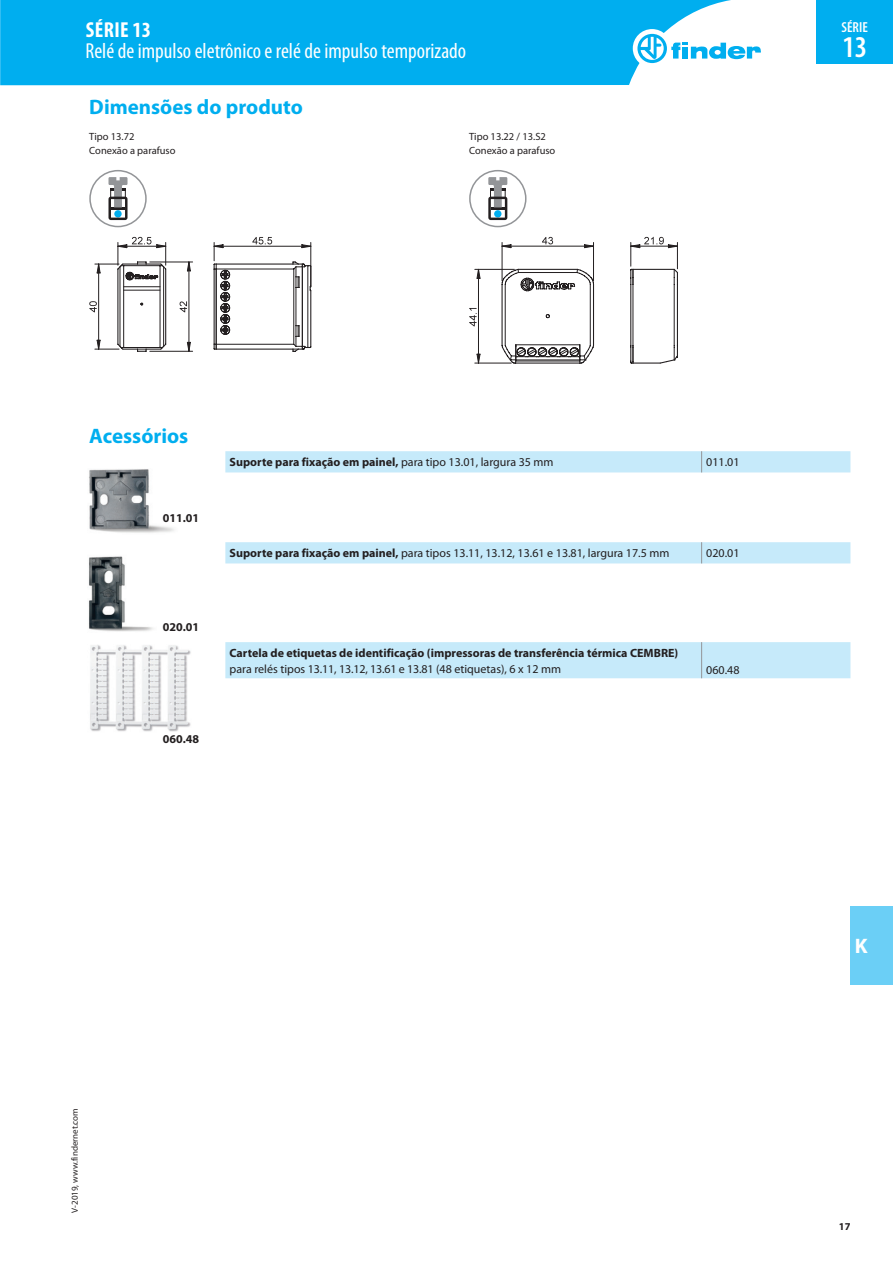
<style>
.page{position:relative;width:893px;height:1263px;background:#fff}
.page>*{position:absolute;margin:0;border:0;box-sizing:border-box;transform-origin:0 0}
.t1{font:600 condensed 30.3px "Myriad Pro";color:#fff}
.t2{font:condensed 21.75px "Myriad Pro";color:#fff}
.t3{font:700 condensed 21.75px "Myriad Pro";letter-spacing:.02em;color:#fff}
.t4{font:700 21px "Myriad Pro";color:#00aeef}
.t5{font:700 21px "Myriad Pro";color:#fff}
.t6{font:600 condensed 14.55px "Myriad Pro";color:#fff}
.t7{font:12px "Myriad Pro";color:#231f20}
.t8{font:700 12px "Myriad Pro";color:#231f20}
.t9{font:10.5px/14.2px "Myriad Pro";color:#231f20}
.t10{font:700 10.5px "Myriad Pro";color:#231f20}
.t11{font:9px "Myriad Pro";color:#231f20}
.s1{font-weight:400}
.s2{font-weight:700}
</style>
<div class="page">
<div style="left:850px;top:906px;width:43px;height:78px;background:#6bcff6"></div>
<div style="left:0;top:0;width:731px;height:85px;background:#00aeef"></div>
<div style="left:633px;top:29px;width:38px;height:39px;background:#fff;border-radius:50%"></div>
<svg style="left:637px;top:34px;width:124px;height:29px"></svg>
<div style="left:816px;top:0;width:77px;height:64px;background:#00aeef"></div>
<div style="left:89px;top:170px;width:58px;height:57px;border:2px solid #939598;border-radius:50%"></div>
<svg style="left:108px;top:177px;width:20px;height:43px"></svg>
<div style="left:469px;top:170px;width:57px;height:57px;border:2px solid #939598;border-radius:50%"></div>
<svg style="left:488px;top:177px;width:19px;height:43px"></svg>
<svg style="left:89px;top:237px;width:78px;height:115px"></svg>
<hr style="left:118px;top:246px;width:48px;height:1px;background:#231f20">
<hr style="left:150px;top:262px;width:43px;height:1px;background:#231f20">
<hr style="left:150px;top:351px;width:43px;height:1px;background:#231f20">
<svg style="left:180px;top:301px;width:7px;height:11px"></svg>
<svg style="left:187px;top:262px;width:4px;height:9px"></svg>
<svg style="left:187px;top:342px;width:4px;height:9px"></svg>
<hr style="left:189px;top:262px;width:1px;height:89px;background:#231f20">
<hr style="left:311px;top:242px;width:1px;height:45px;background:#231f20">
<svg style="left:214px;top:237px;width:97px;height:115px"></svg>
<hr style="left:214px;top:246px;width:97px;height:1px;background:#231f20">
<svg style="left:501px;top:268px;width:94px;height:96px"></svg>
<hr style="left:516px;top:344px;width:64px;height:1px;background:#231f20">
<svg style="left:630px;top:237px;width:48px;height:127px"></svg>
<hr style="left:631px;top:246px;width:46px;height:1px;background:#231f20">
<hr style="left:502px;top:242px;width:1px;height:39px;background:#231f20">
<hr style="left:593px;top:242px;width:1px;height:39px;background:#231f20">
<svg style="left:542px;top:237px;width:11px;height:7px"></svg>
<svg style="left:502px;top:244px;width:9px;height:4px"></svg>
<svg style="left:584px;top:244px;width:9px;height:4px"></svg>
<hr style="left:502px;top:246px;width:91px;height:1px;background:#231f20">
<hr style="left:475px;top:269px;width:39px;height:1px;background:#231f20">
<hr style="left:475px;top:363px;width:36px;height:1px;background:#231f20">
<svg style="left:469px;top:308px;width:8px;height:18px"></svg>
<svg style="left:477px;top:269px;width:3px;height:9px"></svg>
<svg style="left:477px;top:354px;width:3px;height:9px"></svg>
<hr style="left:478px;top:269px;width:1px;height:94px;background:#231f20">
<svg style="left:225px;top:451px;width:625px;height:227px"></svg>
<svg style="left:701px;top:451px;width:1px;height:21px"></svg>
<svg style="left:701px;top:542px;width:1px;height:21px"></svg>
<hr style="left:701px;top:642px;width:1px;height:36px;background:#939598">
<img style="left:89px;top:469px;width:85px;height:64px">
<img style="left:88px;top:556px;width:65px;height:76px">
<img style="left:90px;top:645px;width:101px;height:87px">
<h2 class="t3" style="left:86px;top:17px;width:67px">SÉRIE 13</h2>
<h2 class="t2" style="left:85px;top:38px;width:382px">Relé de impulso eletrônico e relé de impulso temporizado</h2>
<h3 class="t4" style="left:89px;top:93px;width:215px">Dimensões do produto</h3>
<p class="t9" style="left:89px;top:129px;width:88px">Tipo 13.72<br>Conexão a parafuso</p>
<p class="t9" style="left:469px;top:129px;width:88px">Tipo 13.22 / 13.S2<br>Conexão a parafuso</p>
<p class="t6" style="left:842px;top:19px;width:28px">SÉRIE</p>
<h1 class="t1" style="left:842px;top:30px;width:26px">13</h1>
<h3 class="t4" style="left:89px;top:422px;width:101px">Acessórios</h3>
<p class="t8" style="left:163px;top:510px;width:38px">011.01</p>
<p class="t8" style="left:163px;top:619px;width:38px">020.01</p>
<p class="t8" style="left:163px;top:731px;width:38px">060.48</p>
<p class="t8" style="left:230px;top:454px;width:325px">Suporte para fixação em painel, <span class="s1">para tipo 13.01, largura 35 mm</span></p>
<p class="t7" style="left:706px;top:455px;width:35px">011.01</p>
<p class="t7" style="left:230px;top:546px;width:441px"><span class="s2">Suporte para fixação em painel,</span> para tipos 13.11, 13.12, 13.61 e 13.81, largura 17.5 mm</p>
<p class="t7" style="left:706px;top:546px;width:35px">020.01</p>
<p class="t8" style="left:230px;top:645px;width:450px">Cartela de etiquetas de identificação (impressoras de transferência térmica CEMBRE)</p>
<p class="t7" style="left:230px;top:661px;width:333px">para relés tipos 13.11, 13.12, 13.61 e 13.81 (48 etiquetas), 6 x 12 mm</p>
<p class="t7" style="left:706px;top:663px;width:35px">060.48</p>
<p class="t11" style="left:69px;top:1213px;width:106px;rotate:-90deg">V-2019, www.findernet.com</p>
<h3 class="t5" style="left:855px;top:932px;width:14px">K</h3>
<p class="t10" style="left:839px;top:1219px;width:13px">17</p>
</div>
